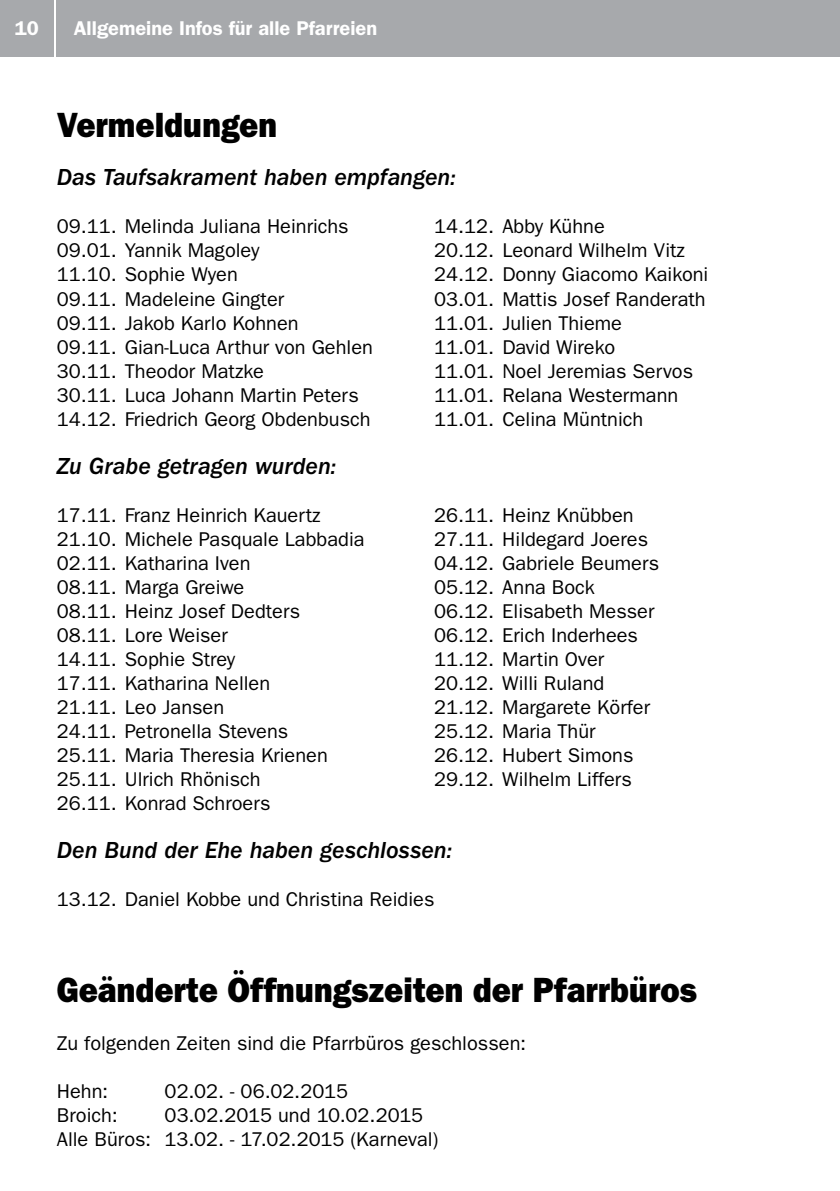
<style>
.page{position:relative;width:840px;height:1191px;background:#fff}
.page>*{position:absolute;margin:0;border:0;box-sizing:border-box;transform-origin:0 0}
.t1{font:800 35.2px "Franklin Gothic LT";color:#000;scale:.91 1}
.t2{font:italic 500 24px "Franklin Gothic LT";letter-spacing:-.005em;color:#000}
.t3{font:20px/24px "Franklin Gothic LT";color:#000}
.t4{font:600 20px "Franklin Gothic LT";color:#fff}
</style>
<div class="page">
<div style="left:0;top:0;width:54px;height:57px;background:#a7a9ac"></div>
<div style="left:57px;top:0;width:782px;height:57px;background:#a7a9ac"></div>
<p class="t4" style="left:74px;top:17px;width:305px">Allgemeine Infos für alle Pfarreien</p>
<p class="t4" style="left:15px;top:17px;width:26px">10</p>
<p class="t4" style="left:74px;top:17px;width:211px">St. Hel na Rheindahlen</p>
<h1 class="t1" style="left:57px;top:105px;width:243px">Vermeldungen</h1>
<p class="t2" style="left:57px;top:164px;width:400px">Das Taufsakrament haben empfangen:</p>
<p class="t3" style="left:57px;top:215px;width:317px">09.11. Melinda Juliana Heinrichs<br>09.01. Yannik Magoley<br>11.10. Sophie Wyen<br>09.11. Madeleine Gingter<br>09.11. Jakob Karlo Kohnen<br>09.11. Gian-Luca Arthur von Gehlen<br>30.11. Theodor Matzke<br>30.11. Luca Johann Martin Peters<br>14.12. Friedrich Georg Obdenbusch</p>
<p class="t3" style="left:434px;top:215px;width:275px">14.12. Abby Kühne<br>20.12. Leonard Wilhelm Vitz<br>24.12. Donny Giacomo Kaikoni<br>03.01. Mattis Josef Randerath<br>11.01. Julien Thieme<br>11.01. David Wireko<br>11.01. Noel Jeremias Servos<br>11.01. Relana Westermann<br>11.01. Celina Müntnich</p>
<p class="t2" style="left:57px;top:452px;width:281px">Zu Grabe getragen wurden:</p>
<p class="t3" style="left:57px;top:503px;width:309px">17.11. Franz Heinrich Kauertz<br>21.10. Michele Pasquale Labbadia<br>02.11. Katharina Iven<br>08.11. Marga Greiwe<br>08.11. Heinz Josef Dedters<br>08.11. Lore Weiser<br>14.11. Sophie Strey<br>17.11. Katharina Nellen<br>21.11. Leo Jansen<br>24.11. Petronella Stevens<br>25.11. Maria Theresia Krienen<br>25.11. Ulrich Rhönisch<br>26.11. Konrad Schroers</p>
<p class="t3" style="left:434px;top:503px;width:226px">26.11. Heinz Knübben<br>27.11. Hildegard Joeres<br>04.12. Gabriele Beumers<br>05.12. Anna Bock<br>06.12. Elisabeth Messer<br>06.12. Erich Inderhees<br>11.12. Martin Over<br>20.12. Willi Ruland<br>21.12. Margarete Körfer<br>25.12. Maria Thür<br>26.12. Hubert Simons<br>29.12. Wilhelm Liffers</p>
<p class="t2" style="left:57px;top:836px;width:397px">Den Bund der Ehe haben geschlossen:</p>
<p class="t3" style="left:57px;top:887px;width:379px">13.12. Daniel Kobbe und Christina Reidies</p>
<h1 class="t1" style="left:57px;top:969px;width:704px">Geänderte Öffnungszeiten der Pfarrbüros</h1>
<p class="t3" style="left:57px;top:1031px;width:470px">Zu folgenden Zeiten sind die Pfarrbüros geschlossen:</p>
<p class="t3" style="left:57px;top:1079px;width:53px">Hehn:</p>
<p class="t3" style="left:164px;top:1079px;width:185px">02.02. - 06.02.2015</p>
<p class="t3" style="left:57px;top:1103px;width:62px">Broich:</p>
<p class="t3" style="left:57px;top:1103px;width:383px;text-indent:108px">03.02.2015 und 10.02.2015<br>Alle Büros: 13.02. - 17.02.2015 (Karneval)</p>
</div>
